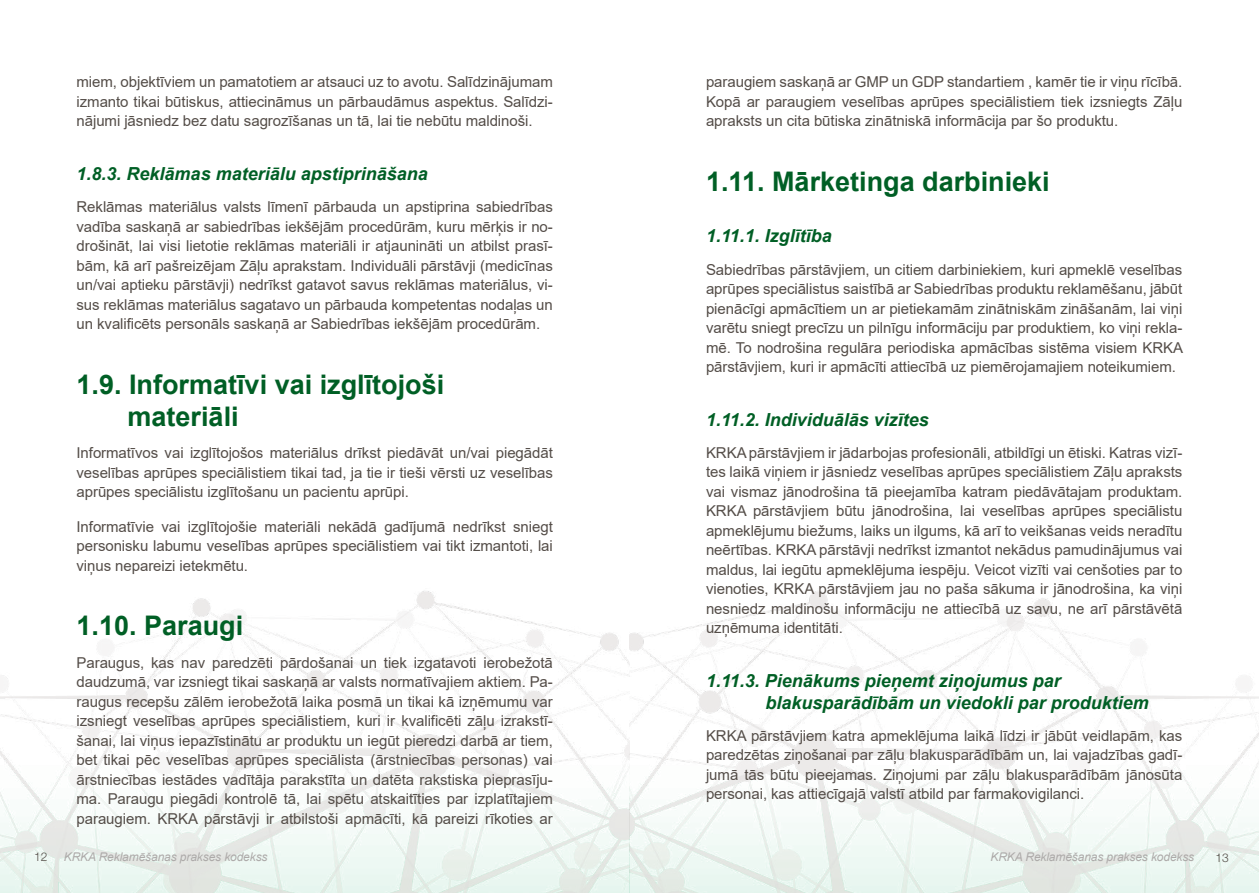
<style>
.page{position:relative;width:1259px;height:893px;background:#fff}
.page>*{position:absolute;margin:0;border:0;box-sizing:border-box;transform-origin:0 0}
.t1{font:700 27px/32.4px "Arial";color:#005f25}
.t2{font:italic 700 18px/21.6px "Arial";color:#005f25}
.t3{font:15px/19.5px "Arial";letter-spacing:-.005em;color:#544d48;text-align:justify}
.t4{font:italic 12px "Arial";letter-spacing:-.01em;color:#adaaa9}
.t5{font:300 12px "Helvetica Neue LT Pro";color:#544d48}
</style>
<div class="page">
<img style="left:0;top:591px;width:1259px;height:302px">
<p class="t3" style="left:77px;top:72px;width:478px">miem, objektīviem un pamatotiem ar atsauci uz to avotu. Salīdzinājumam izmanto tikai būtiskus, attiecināmus un pārbaudāmus aspektus. Salīdzi&shy;nājumi jāsniedz bez datu sagrozīšanas un tā, lai tie nebūtu maldinoši.</p>
<p class="t2" style="left:77px;top:163px;width:353px">1.8.3. Reklāmas materiālu apstiprināšana</p>
<p class="t3" style="left:77px;top:197px;width:478px">Reklāmas materiālus valsts līmenī pārbauda un apstiprina sabiedrības vadība saskaņā ar sabiedrības iekšējām procedūrām, kuru mērķis ir no&shy;drošināt, lai visi lietotie reklāmas materiāli ir atjaunināti un atbilst prasī&shy;bām, kā arī pašreizējam Zāļu aprakstam. Individuāli pārstāvji (medicīnas un/vai aptieku pārstāvji) nedrīkst gatavot savus reklāmas materiālus, vi&shy;sus reklāmas materiālus sagatavo un pārbauda kompetentas nodaļas un un kvalificēts personāls saskaņā ar Sabiedrības iekšējām procedūrām.</p>
<h1 class="t1" style="left:128px;top:368px;width:318px;text-indent:-51px">1.9. Informatīvi vai izglītojoši materiāli</h1>
<p class="t3" style="left:77px;top:443px;width:478px">Informatīvos vai izglītojošos materiālus drīkst piedāvāt un/vai piegādāt veselības aprūpes speciālistiem tikai tad, ja tie ir tieši vērsti uz veselības aprūpes speciālistu izglītošanu un pacientu aprūpi.</p>
<p class="t3" style="left:77px;top:517px;width:478px">Informatīvie vai izglītojošie materiāli nekādā gadījumā nedrīkst sniegt personisku labumu veselības aprūpes speciālistiem vai tikt izmantoti, lai viņus nepareizi ietekmētu.</p>
<h1 class="t1" style="left:77px;top:610px;width:168px">1.10. Paraugi</h1>
<p class="t3" style="left:77px;top:652px;width:478px">Paraugus, kas nav paredzēti pārdošanai un tiek izgatavoti ierobežotā daudzumā, var izsniegt tikai saskaņā ar valsts normatīvajiem aktiem. Pa&shy;raugus recepšu zālēm ierobežotā laika posmā un tikai kā izņēmumu var izsniegt veselības aprūpes speciālistiem, kuri ir kvalificēti zāļu izrakstī&shy;šanai, lai viņus iepazīstinātu ar produktu un iegūt pieredzi darbā ar tiem, bet tikai pēc veselības aprūpes speciālista (ārstniecības personas) vai ārstniecības iestādes vadītāja parakstīta un datēta rakstiska pieprasīju&shy;ma. Paraugu piegādi kontrolē tā, lai spētu atskaitīties par izplatītajiem paraugiem. KRKA pārstāvji ir atbilstoši apmācīti, kā pareizi rīkoties ar</p>
<p class="t3" style="left:706px;top:72px;width:478px">paraugiem saskaņā ar GMP un GDP standartiem , kamēr tie ir viņu rīcībā.<br>Kopā ar paraugiem veselības aprūpes speciālistiem tiek izsniegts Zāļu apraksts un cita būtiska zinātniskā informācija par šo produktu.</p>
<h1 class="t1" style="left:706px;top:165px;width:345px">1.11. Mārketinga darbinieki</h1>
<p class="t2" style="left:706px;top:226px;width:127px">1.11.1. Izglītība</p>
<p class="t3" style="left:706px;top:259px;width:478px">Sabiedrības pārstāvjiem, un citiem darbiniekiem, kuri apmeklē veselības aprūpes speciālistus saistībā ar Sabiedrības produktu reklamēšanu, jābūt pienācīgi apmācītiem un ar pietiekamām zinātniskām zināšanām, lai viņi varētu sniegt precīzu un pilnīgu informāciju par produktiem, ko viņi rekla&shy;mē. To nodrošina regulāra periodiska apmācības sistēma visiem KRKA pārstāvjiem, kuri ir apmācīti attiecībā uz piemērojamajiem noteikumiem.</p>
<p class="t2" style="left:706px;top:409px;width:224px">1.11.2. Individuālās vizītes</p>
<p class="t3" style="left:706px;top:443px;width:478px">KRKA pārstāvjiem ir jādarbojas profesionāli, atbildīgi un ētiski. Katras vizī&shy;tes laikā viņiem ir jāsniedz veselības aprūpes speciālistiem Zāļu apraksts vai vismaz jānodrošina tā pieejamība katram piedāvātajam produktam.<br>KRKA pārstāvjiem būtu jānodrošina, lai veselības aprūpes speciālistu apmeklējumu biežums, laiks un ilgums, kā arī to veikšanas veids neradītu neērtības. KRKA pārstāvji nedrīkst izmantot nekādus pamudinājumus vai maldus, lai iegūtu apmeklējuma iespēju. Veicot vizīti vai cenšoties par to vienoties, KRKA pārstāvjiem jau no paša sākuma ir jānodrošina, ka viņi nesniedz maldinošu informāciju ne attiecībā uz savu, ne arī pārstāvētā uzņēmuma identitāti.</p>
<p class="t2" style="left:765px;top:670px;width:385px;text-indent:-60px">1.11.3. Pienākums pieņemt ziņojumus par blakusparādībām un viedokli par produktiem</p>
<p class="t3" style="left:706px;top:726px;width:478px">KRKA pārstāvjiem katra apmeklējuma laikā līdzi ir jābūt veidlapām, kas paredzētas ziņošanai par zāļu blakusparādībām un, lai vajadzības gadī&shy;jumā tās būtu pieejamas. Ziņojumi par zāļu blakusparādībām jānosūta personai, kas attiecīgajā valstī atbild par farmakovigilanci.</p>
<p class="t5" style="left:34px;top:849px;width:15px">12</p>
<p class="t4" style="left:64px;top:849px;width:205px">KRKA Reklamēšanas prakses kodekss</p>
<p class="t4" style="left:990px;top:849px;width:205px">KRKA Reklamēšanas prakses kodekss</p>
<p class="t5" style="left:1215px;top:850px;width:15px">13</p>
</div>
